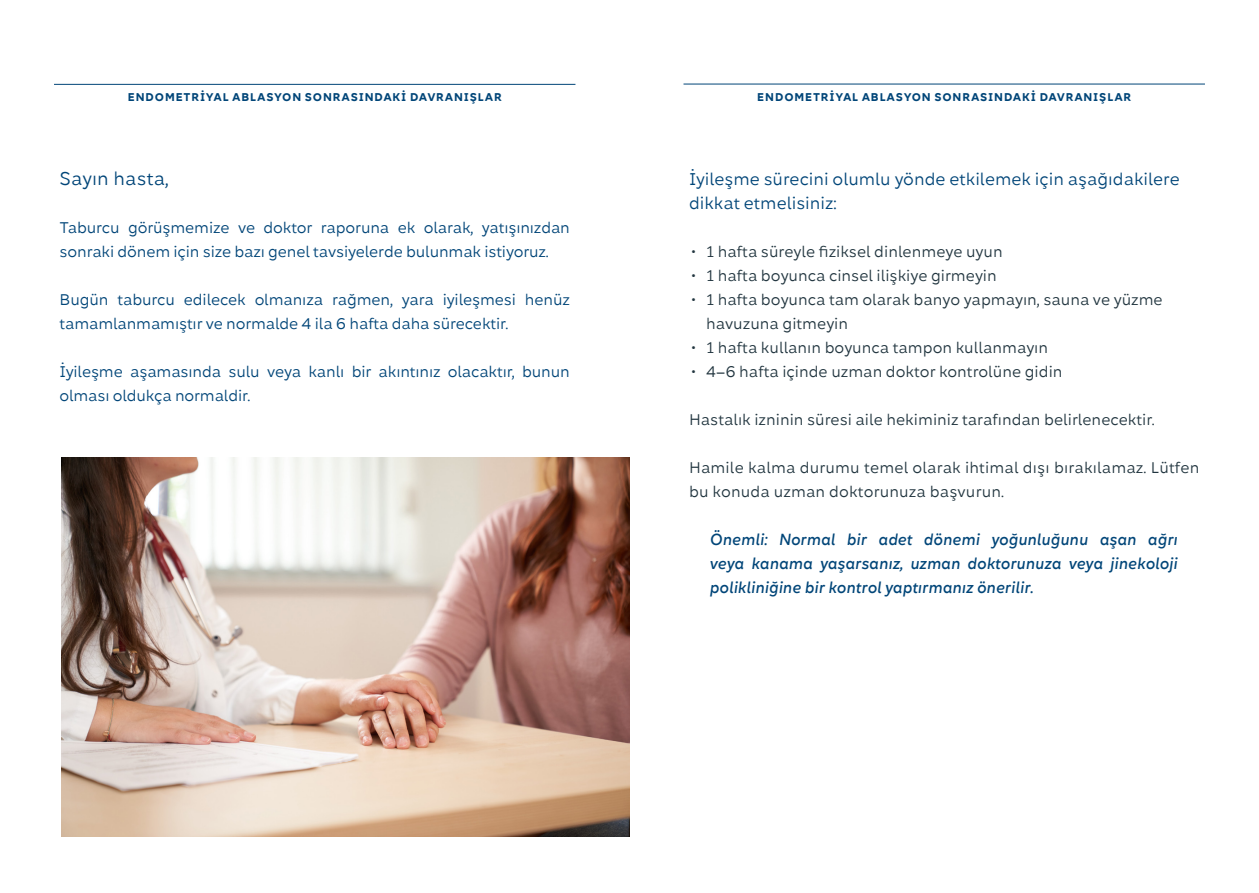
<style>
.page{position:relative;width:1259px;height:893px;background:#fff}
.page>*{position:absolute;margin:0;border:0;box-sizing:border-box;transform-origin:0 0}
.Fliesstext{font:18px "Kometa";letter-spacing:.01em;color:#004578}
.Fliesstext-2{font:16.5px/24px "Kometa";color:#004578}
.Fliesstext-3{font:15px/24px "Kometa";letter-spacing:-.01em;color:#004578}
.Fliesstext-4{font:15px "Kometa";color:#21353f}
.Aufzählung{font:15px/24px "Kometa";letter-spacing:.01em;color:#21353f}
.Fliesstext-5{font:15px/24px "Kometa Med It";color:#004578;text-align:justify}
.t1{font:800 10.5px "Kometa";letter-spacing:.085em;color:#004578}
</style>
<div class="page">
<hr style="left:54px;top:84px;width:521px;height:1px;background:#004578">
<hr style="left:683px;top:84px;width:522px;height:1px;background:#004578">
<img style="left:61px;top:457px;width:568px;height:379px">
<p class="t1" style="left:128px;top:90px;width:375px">ENDOMETRİYAL ABLASYON SONRASINDAKİ DAVRANIŞLAR</p>
<p class="t1" style="left:757px;top:90px;width:375px">ENDOMETRİYAL ABLASYON SONRASINDAKİ DAVRANIŞLAR</p>
<p class="Fliesstext" style="left:60px;top:167px;width:111px">Sayın hasta,</p>
<p class="Fliesstext-3" style="left:60px;top:215px;width:512px">Taburcu görüşmemize ve doktor raporuna ek olarak, yatışınızdan sonraki dönem için size bazı genel tavsiyelerde bulunmak istiyoruz.</p>
<p class="Fliesstext-3" style="left:60px;top:287px;width:512px">Bugün taburcu edilecek olmanıza rağmen, yara iyileşmesi henüz tamamlanmamıştır ve normalde 4 ila 6 hafta daha sürecektir.</p>
<p class="Fliesstext-3" style="left:60px;top:359px;width:512px">İyileşme aşamasında sulu veya kanlı bir akıntınız olacaktır, bunun olması oldukça normaldir.</p>
<p class="Fliesstext-2" style="left:689px;top:167px;width:492px">İyileşme sürecini olumlu yönde etkilemek için aşağıdakilere dikkat etmelisiniz:</p>
<p class="Fliesstext-4" style="left:689px;top:242px;width:315px">• 1 hafta süreyle fiziksel dinlenmeye uyun</p>
<p class="Fliesstext-4" style="left:689px;top:266px;width:309px">• 1 hafta boyunca cinsel ilişkiye girmeyin</p>
<p class="Fliesstext-4" style="left:689px;top:290px;width:475px">• 1 hafta boyunca tam olarak banyo yapmayın, sauna ve yüzme</p>
<p class="Fliesstext-4" style="left:706px;top:314px;width:143px">havuzuna gitmeyin</p>
<p class="Fliesstext-4" style="left:689px;top:338px;width:360px">• 1 hafta kullanın boyunca tampon kullanmayın</p>
<p class="Fliesstext-4" style="left:689px;top:362px;width:375px">• 4−6 hafta içinde uzman doktor kontrolüne gidin</p>
<p class="Aufzählung" style="left:689px;top:407px;width:467px">Hastalık izninin süresi aile hekiminiz tarafından belirlenecektir.</p>
<p class="Aufzählung" style="left:689px;top:455px;width:512px">Hamile kalma durumu temel olarak ihtimal dışı bırakılamaz. Lütfen bu konuda uzman doktorunuza başvurun.</p>
<p class="Fliesstext-5" style="left:710px;top:527px;width:469px">Önemli: Normal bir adet dönemi yoğunluğunu aşan ağrı veya kanama yaşarsanız, uzman doktorunuza veya jinekoloji polikliniğine bir kontrol yaptırmanız önerilir.</p>
</div>
